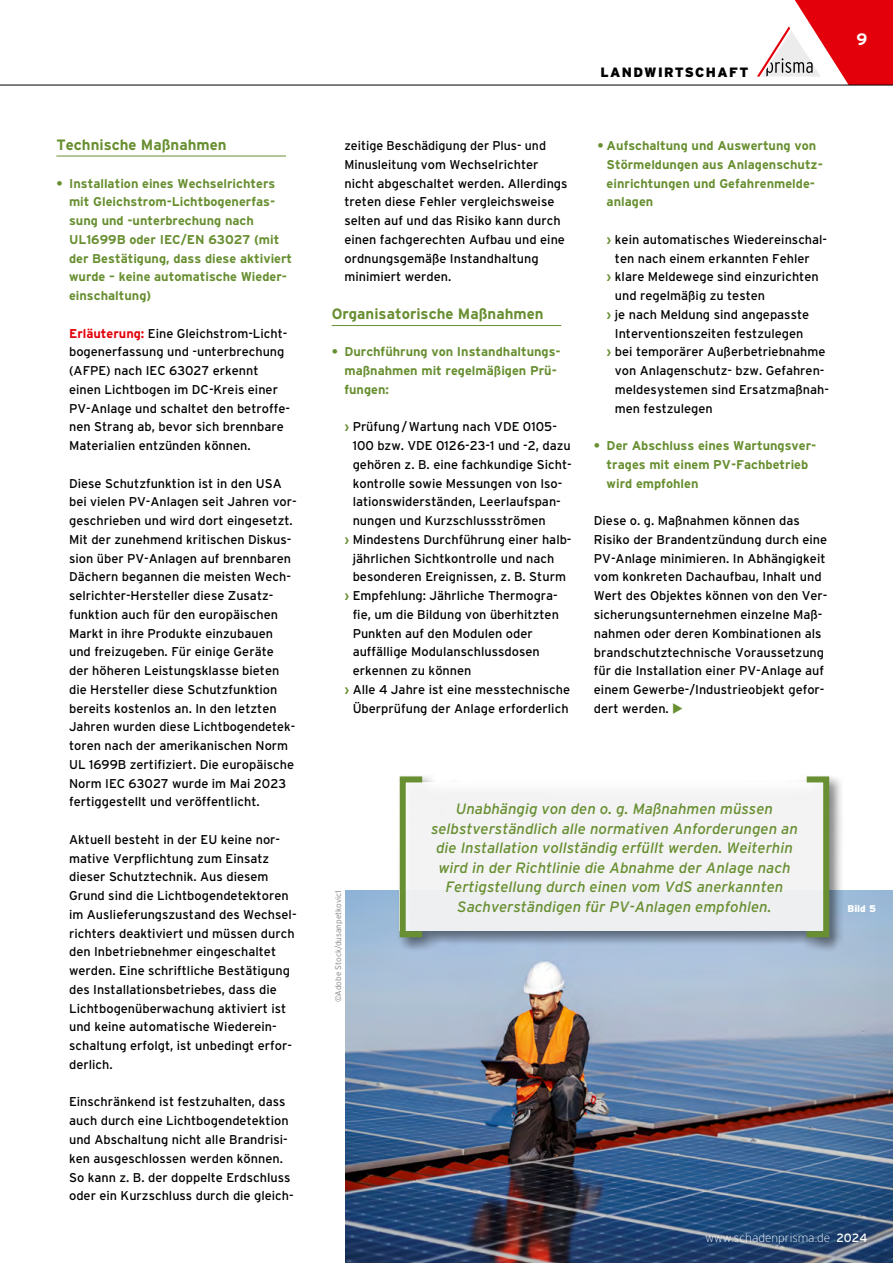
<style>
.page{position:relative;width:893px;height:1263px;background:#fff}
.page>*{position:absolute;margin:0;border:0;box-sizing:border-box;transform-origin:0 0}
.t1{font:700 16.5px "Interstate";color:#fff}
.t2{font:italic 15px/19.5px "Interstate";color:#688f31;text-align:center}
.t3{font:700 15px "Interstate";color:#688f31}
.t4{font:900 13.5px "Interstate";letter-spacing:.1em;color:#000}
.t5{font:12.75px/18.8px "Interstate";color:#000}
.t6{font:700 12.75px/18.8px "Interstate";color:#688f31}
.t7{font:200 12px "Interstate";color:#fff}
.t8{font:900 9.75px "Interstate";color:#fff}
.t9{font:300 8.25px "Interstate";color:#838483}
.s1{font-weight:700;color:#e3000b}
.s2{font-weight:700;color:#688f31}
.s3{color:#688f31}
.s4{font-weight:400}
</style>
<div class="page">
<hr style="left:0;top:85px;width:893px;height:1px;background:#000">
<svg style="left:757px;top:0;width:136px;height:85px"></svg>
<img style="left:345px;top:890px;width:548px;height:373px">
<hr style="left:56px;top:156px;width:230px;height:1px;background:#688f31">
<hr style="left:332px;top:325px;width:229px;height:1px;background:#688f31">
<div style="left:396px;top:773px;width:448px;height:179px;background:#000;opacity:.5"></div>
<div style="left:400px;top:782px;width:429px;height:149px;background:#f3f3f3"></div>
<div style="left:400px;top:776px;width:25px;height:161px;border:6px solid #688f31"></div>
<div style="left:804px;top:776px;width:25px;height:161px;border:6px solid #688f31"></div>
<p class="t3" style="left:56px;top:136px;width:172px">Technische Maßnahmen</p>
<p class="t6" style="left:69px;top:174px;width:225px;text-indent:-13px">• Installation eines Wechselrichters mit Gleichstrom-Lichtbogenerfas&shy;sung und -unterbrechung nach<br>UL1699B oder IEC/EN 63027 (mit der Bestätigung, dass diese aktiviert wurde – keine automatische Wieder&shy;einschaltung)</p>
<p class="t5" style="left:69px;top:324px;width:222px"><span class="s1">Erläuterung:</span> Eine Gleichstrom-Licht&shy;bogenerfassung und -unterbrechung (AFPE) nach IEC 63027 erkennt einen Lichtbogen im DC-Kreis einer PV-Anlage und schaltet den betroffe&shy;nen Strang ab, bevor sich brennbare Materialien entzünden können.</p>
<p class="t5" style="left:69px;top:474px;width:229px">Diese Schutzfunktion ist in den USA bei vielen PV-Anlagen seit Jahren vor&shy;geschrieben und wird dort eingesetzt.<br>Mit der zunehmend kritischen Diskus&shy;sion über PV-Anlagen auf brennbaren Dächern begannen die meisten Wech&shy;selrichter-Hersteller diese Zusatz&shy;funktion auch für den europäischen Markt in ihre Produkte einzubauen und freizugeben. Für einige Geräte<br>der höheren Leistungsklasse bieten die Hersteller diese Schutzfunktion bereits kostenlos an. In den letzten Jahren wurden diese Lichtbogendetek&shy;toren nach der amerikanischen Norm UL 1699B zertifiziert. Die europäische Norm IEC 63027 wurde im Mai 2023 fertiggestellt und veröffentlicht.</p>
<p class="t5" style="left:69px;top:830px;width:229px">Aktuell besteht in der EU keine nor&shy;mative Verpflichtung zum Einsatz dieser Schutztechnik. Aus diesem Grund sind die Lichtbogendetektoren im Auslieferungszustand des Wechsel&shy;richters deaktiviert und müssen durch den Inbetriebnehmer eingeschaltet werden. Eine schriftliche Bestätigung des Installationsbetriebes, dass die Lichtbogenüberwachung aktiviert ist und keine automatische Wiederein&shy;schaltung erfolgt, ist unbedingt erfor&shy;derlich.</p>
<p class="t5" style="left:69px;top:1092px;width:226px">Einschränkend ist festzuhalten, dass auch durch eine Lichtbogendetektion und Abschaltung nicht alle Brandrisi&shy;ken ausgeschlossen werden können.<br>So kann z. B. der doppelte Erdschluss oder ein Kurzschluss durch die gleich-</p>
<p class="t4" style="left:600px;top:64px;width:149px">LANDWIRTSCHAFT</p>
<p class="t5" style="left:344px;top:136px;width:225px">zeitige Beschädigung der Plus- und Minusleitung vom Wechselrichter nicht abgeschaltet werden. Allerdings treten diese Fehler vergleichsweise selten auf und das Risiko kann durch einen fachgerechten Aufbau und eine ordnungsgemäße Instandhaltung minimiert werden.</p>
<p class="t3" style="left:332px;top:305px;width:213px">Organisatorische Maßnahmen</p>
<p class="t6" style="left:344px;top:342px;width:218px;text-indent:-13px">• Durchführung von Instandhaltungs&shy;maßnahmen mit regelmäßigen Prü&shy;fungen:</p>
<p class="t5" style="left:344px;top:417px;width:214px"><span class="s2">›</span> Prüfung/Wartung nach VDE 0105-</p>
<p class="t5" style="left:353px;top:436px;width:220px">100 bzw. VDE 0126-23-1 und -2, dazu</p>
<p class="t5" style="left:353px;top:455px;width:221px">gehören z. B. eine fachkundige Sicht-</p>
<p class="t5" style="left:353px;top:474px;width:211px">kontrolle sowie Messungen von Iso-</p>
<p class="t5" style="left:353px;top:492px;width:210px">lationswiderständen, Leerlaufspan-</p>
<p class="t5" style="left:353px;top:511px;width:195px">nungen und Kurzschlussströmen</p>
<p class="t5" style="left:344px;top:530px;width:229px"><span class="s2">›</span> Mindestens Durchführung einer halb-</p>
<p class="t5" style="left:353px;top:549px;width:203px">jährlichen Sichtkontrolle und nach</p>
<p class="t5" style="left:353px;top:567px;width:215px">besonderen Ereignissen, z. B. Sturm</p>
<p class="t5" style="left:344px;top:586px;width:215px"><span class="s2">›</span> Empfehlung: Jährliche Thermogra-</p>
<p class="t5" style="left:353px;top:605px;width:208px">fie, um die Bildung von überhitzten</p>
<p class="t5" style="left:353px;top:624px;width:182px">Punkten auf den Modulen oder</p>
<p class="t5" style="left:353px;top:642px;width:189px">auffällige Modulanschlussdosen</p>
<p class="t5" style="left:353px;top:661px;width:120px">erkennen zu können</p>
<p class="t5" style="left:344px;top:680px;width:227px"><span class="s2">›</span> Alle 4 Jahre ist eine messtechnische</p>
<p class="t5" style="left:353px;top:699px;width:217px">Überprüfung der Anlage erforderlich</p>
<p class="t6" style="left:607px;top:136px;width:218px;text-indent:-9px">• Aufschaltung und Auswertung von<br>Störmeldungen aus Anlagenschutz&shy;einrichtungen und Gefahrenmelde&shy;anlagen</p>
<p class="t5" style="left:607px;top:230px;width:222px"><span class="s2">›</span> kein automatisches Wiedereinschal-</p>
<p class="t5" style="left:615px;top:249px;width:196px">ten nach einem erkannten Fehler</p>
<p class="t5" style="left:607px;top:267px;width:214px"><span class="s2">›</span> klare Meldewege sind einzurichten</p>
<p class="t5" style="left:615px;top:286px;width:152px">und regelmäßig zu testen</p>
<p class="t5" style="left:607px;top:305px;width:204px"><span class="s2">›</span> je nach Meldung sind angepasste</p>
<p class="t5" style="left:615px;top:324px;width:190px">Interventionszeiten festzulegen</p>
<p class="t5" style="left:607px;top:342px;width:220px"><span class="s2">›</span> bei temporärer Außerbetriebnahme</p>
<p class="t5" style="left:615px;top:361px;width:211px">von Anlagenschutz- bzw. Gefahren-</p>
<p class="t5" style="left:615px;top:380px;width:216px">meldesystemen sind Ersatzmaßnah-</p>
<p class="t5" style="left:615px;top:399px;width:99px">men festzulegen</p>
<p class="t6" style="left:607px;top:436px;width:211px;text-indent:-13px">• Der Abschluss eines Wartungsver&shy;trages mit einem PV-Fachbetrieb wird empfohlen</p>
<p class="t5" style="left:594px;top:511px;width:235px">Diese o. g. Maßnahmen können das Risiko der Brandentzündung durch eine PV-Anlage minimieren. In Abhängigkeit vom konkreten Dachaufbau, Inhalt und Wert des Objektes können von den Ver&shy;sicherungsunternehmen einzelne Maß&shy;nahmen oder deren Kombinationen als brandschutztechnische Voraussetzung für die Installation einer PV-Anlage auf einem Gewerbe-/Industrieobjekt gefor&shy;dert werden. <span class="s3">◆</span></p>
<p class="t1" style="left:856px;top:30px;width:12px">9</p>
<p class="t9" style="left:333px;top:1002px;width:113px;rotate:-90deg">©Adobe Stock/dusanpetkovic1</p>
<p class="t2" style="left:431px;top:799px;width:368px">Unabhängig von den o. g. Maßnahmen müssen selbstverständlich alle normativen Anforderungen an die Installation vollständig erfüllt werden. Weiterhin wird in der Richtlinie die Abnahme der Anlage nach Fertigstellung durch einen vom VdS anerkannten Sachverständigen für PV-Anlagen empfohlen.</p>
<p class="t8" style="left:847px;top:903px;width:30px">Bild 5</p>
<p class="t7" style="left:705px;top:1231px;width:163px">www.schadenprisma.de <span class="s4">2024</span></p>
</div>
